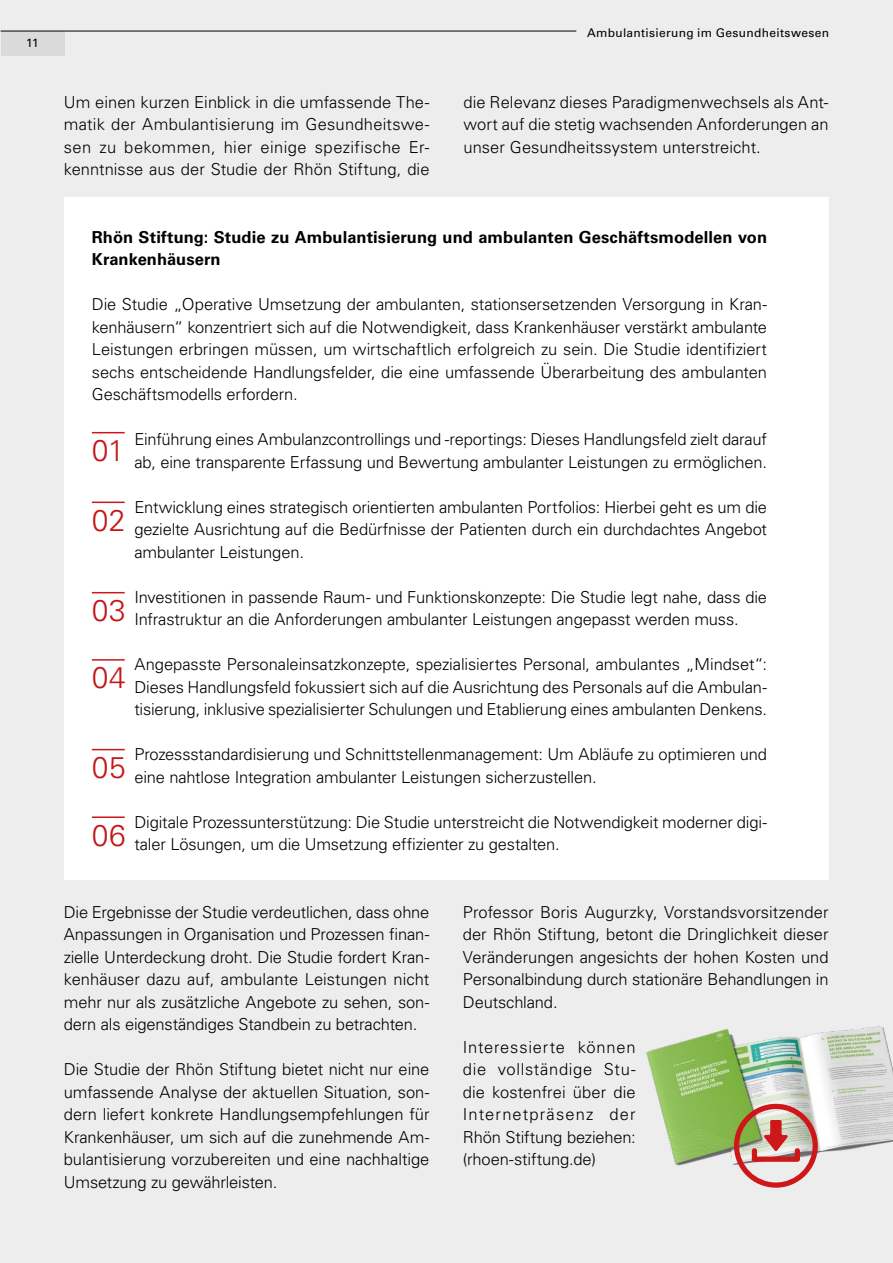
<style>
.page{position:relative;width:893px;height:1263px;background:#ededed}
.page>*{position:absolute;margin:0;border:0;box-sizing:border-box;transform-origin:0 0}
.Headline_red{font:300 30px "Univers LT Std";letter-spacing:.015em;color:#c51718}
.Fließtext{font:300 16.5px/22.5px "Univers LT Std";letter-spacing:-.01em;color:#000;text-align:justify}
.Fließtext-2{font:700 16.5px/22.5px "Univers LT Std";letter-spacing:.005em;color:#000}
.Fließtext-3{font:12px "Univers LT Std";letter-spacing:.025em;color:#000}
</style>
<div class="page">
<div style="left:64px;top:198px;width:764px;height:682px;background:#fff"></div>
<div style="left:1px;top:31px;width:64px;height:24px;background:#dadada"></div>
<hr style="left:1px;top:31px;width:575px;height:1px;background:#000">
<hr style="left:92px;top:432px;width:33px;height:1px;background:#cd1719">
<hr style="left:92px;top:502px;width:33px;height:1px;background:#cd1719">
<hr style="left:92px;top:592px;width:33px;height:1px;background:#cd1719">
<hr style="left:92px;top:659px;width:33px;height:2px;background:#cd1719">
<hr style="left:92px;top:749px;width:33px;height:1px;background:#cd1719">
<hr style="left:92px;top:816px;width:33px;height:2px;background:#cd1719">
<img style="left:646px;top:1026px;width:247px;height:140px">
<svg style="left:734px;top:1104px;width:84px;height:84px"></svg>
<p class="Fließtext-3" style="left:26px;top:35px;width:14px">11</p>
<p class="Fließtext-3" style="left:587px;top:26px;width:244px">Ambulantisierung im Gesundheitswesen</p>
<p class="Fließtext" style="left:64px;top:90px;width:367px">Um einen kurzen Einblick in die umfassende The&shy;matik der Ambulantisierung im Gesundheitswe&shy;sen zu bekommen, hier einige spezifische Er&shy;kenntnisse aus der Studie der Rhön Stiftung, die</p>
<p class="Fließtext" style="left:463px;top:90px;width:367px">die Relevanz dieses Paradigmenwechsels als Ant&shy;wort auf die stetig wachsenden Anforderungen an unser Gesundheitssystem unterstreicht.</p>
<p class="Fließtext-2" style="left:92px;top:226px;width:677px">Rhön Stiftung: Studie zu Ambulantisierung und ambulanten Geschäftsmodellen von<br>Krankenhäusern</p>
<p class="Fließtext" style="left:92px;top:293px;width:677px">Die Studie „Operative Umsetzung der ambulanten, stationsersetzenden Versorgung in Kran&shy;kenhäusern“ konzentriert sich auf die Notwendigkeit, dass Krankenhäuser verstärkt ambulante Leistungen erbringen müssen, um wirtschaftlich erfolgreich zu sein. Die Studie identifiziert sechs entscheidende Handlungsfelder, die eine umfassende Überarbeitung des ambulanten Geschäftsmodells erfordern.</p>
<p class="Fließtext" style="left:134px;top:428px;width:634px">Einführung eines Ambulanzcontrollings und -reportings: Dieses Handlungsfeld zielt darauf ab, eine transparente Erfassung und Bewertung ambulanter Leistungen zu ermöglichen.</p>
<p class="Fließtext" style="left:134px;top:495px;width:634px">Entwicklung eines strategisch orientierten ambulanten Portfolios: Hierbei geht es um die gezielte Ausrichtung auf die Bedürfnisse der Patienten durch ein durchdachtes Angebot ambulanter Leistungen.</p>
<p class="Fließtext" style="left:134px;top:585px;width:634px">Investitionen in passende Raum- und Funktionskonzepte: Die Studie legt nahe, dass die<br>Infrastruktur an die Anforderungen ambulanter Leistungen angepasst werden muss.</p>
<p class="Fließtext" style="left:134px;top:653px;width:634px">Angepasste Personaleinsatzkonzepte, spezialisiertes Personal, ambulantes „Mindset“:<br>Dieses Handlungsfeld fokussiert sich auf die Ausrichtung des Personals auf die Ambulan&shy;tisierung, inklusive spezialisierter Schulungen und Etablierung eines ambulanten Denkens.</p>
<p class="Fließtext" style="left:134px;top:743px;width:634px">Prozessstandardisierung und Schnittstellenmanagement: Um Abläufe zu optimieren und eine nahtlose Integration ambulanter Leistungen sicherzustellen.</p>
<p class="Fließtext" style="left:134px;top:810px;width:634px">Digitale Prozessunterstützung: Die Studie unterstreicht die Notwendigkeit moderner digi&shy;taler Lösungen, um die Umsetzung effizienter zu gestalten.</p>
<p class="Headline_red" style="left:92px;top:432px;width:34px">01</p>
<p class="Headline_red" style="left:92px;top:502px;width:35px">02</p>
<p class="Headline_red" style="left:92px;top:592px;width:35px">03</p>
<p class="Headline_red" style="left:92px;top:660px;width:36px">04</p>
<p class="Headline_red" style="left:92px;top:749px;width:35px">05</p>
<p class="Headline_red" style="left:92px;top:817px;width:36px">06</p>
<p class="Fließtext" style="left:64px;top:900px;width:367px">Die Ergebnisse der Studie verdeutlichen, dass ohne Anpassungen in Organisation und Prozessen finan&shy;zielle Unterdeckung droht. Die Studie fordert Kran&shy;kenhäuser dazu auf, ambulante Leistungen nicht mehr nur als zusätzliche Angebote zu sehen, son&shy;dern als eigenständiges Standbein zu betrachten.</p>
<p class="Fließtext" style="left:64px;top:1058px;width:367px">Die Studie der Rhön Stiftung bietet nicht nur eine umfassende Analyse der aktuellen Situation, son&shy;dern liefert konkrete Handlungsempfehlungen für Krankenhäuser, um sich auf die zunehmende Am&shy;bulantisierung vorzubereiten und eine nachhaltige Umsetzung zu gewährleisten.</p>
<p class="Fließtext" style="left:463px;top:900px;width:367px">Professor Boris Augurzky, Vorstandsvorsitzender der Rhön Stiftung, betont die Dringlichkeit dieser Veränderungen angesichts der hohen Kosten und Personalbindung durch stationäre Behandlungen in Deutschland.</p>
<p class="Fließtext" style="left:463px;top:1035px;width:174px">Interessierte können die vollständige Stu&shy;die kostenfrei über die Internetpräsenz der Rhön Stiftung beziehen: (rhoen-stiftung.de)</p>
</div>
